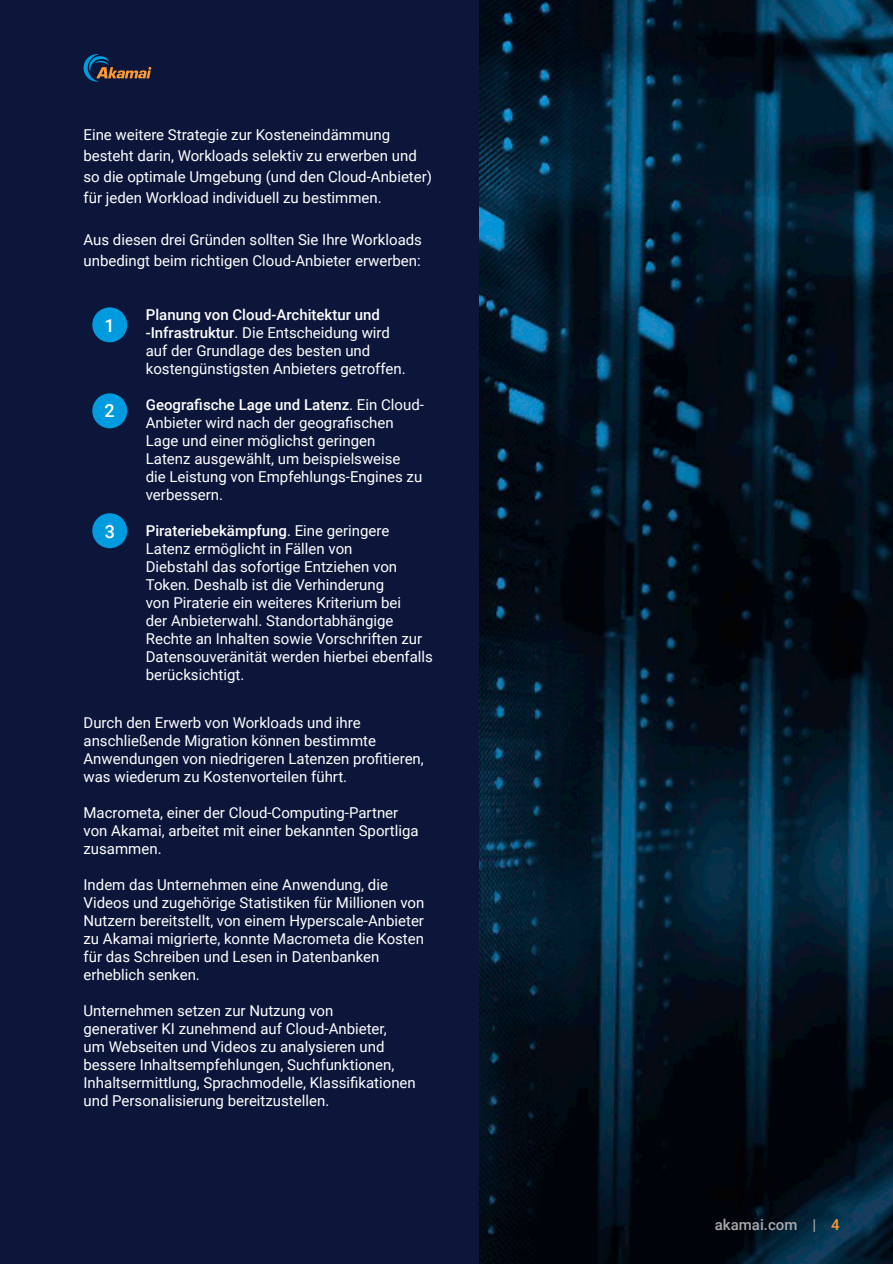
<style>
.page{position:relative;width:893px;height:1264px;background:#fff}
.page>*{position:absolute;margin:0;border:0;box-sizing:border-box;transform-origin:0 0}
.Body_Text{font:500 18px "Roboto";color:#fff}
.Body_Text-2{font:15px/18px "Roboto";color:#fff}
.t1{font:500 15px "Roboto";color:#a8a8aa}
.s1{font-weight:500}
.s2{color:#f93}
</style>
<div class="page">
<div style="left:0;top:0;width:893px;height:1263px;background:#0c163b"></div>
<div style="left:92px;top:307px;width:35px;height:35px;background:#009ade;border-radius:50%"></div>
<div style="left:92px;top:393px;width:35px;height:35px;background:#009ade;border-radius:50%"></div>
<div style="left:92px;top:513px;width:35px;height:35px;background:#009ade;border-radius:50%"></div>
<img style="left:480px;top:0;width:413px;height:1263px">
<svg style="left:84px;top:54px;width:67px;height:28px"></svg>
<p class="Body_Text-2" style="left:84px;top:123px;width:350px;line-height:21px">Eine weitere Strategie zur Kosteneindämmung besteht darin, Workloads selektiv zu erwerben und so die optimale Umgebung (und den Cloud-Anbieter) für jeden Workload individuell zu bestimmen.</p>
<p class="Body_Text-2" style="left:84px;top:228px;width:340px;line-height:21px">Aus diesen drei Gründen sollten Sie Ihre Workloads unbedingt beim richtigen Cloud-Anbieter erwerben:</p>
<p class="Body_Text" style="left:105px;top:312px;width:12px">1</p>
<p class="Body_Text" style="left:105px;top:398px;width:12px">2</p>
<p class="Body_Text" style="left:105px;top:518px;width:12px">3</p>
<p class="Body_Text-2" style="left:146px;top:305px;width:261px"><span class="s1">Planung von Cloud-Architektur und -Infrastruktur</span>. Die Entscheidung wird auf der Grundlage des besten und kostengünstigsten Anbieters getroffen.</p>
<p class="Body_Text-2" style="left:146px;top:395px;width:280px"><span class="s1">Geografische Lage und Latenz</span>. Ein Cloud-Anbieter wird nach der geografischen Lage und einer möglichst geringen<br>Latenz ausgewählt, um beispielsweise die Leistung von Empfehlungs-Engines zu verbessern.</p>
<p class="Body_Text-2" style="left:146px;top:521px;width:289px"><span class="s1">Pirateriebekämpfung</span>. Eine geringere Latenz ermöglicht in Fällen von<br>Diebstahl das sofortige Entziehen von Token. Deshalb ist die Verhinderung<br>von Piraterie ein weiteres Kriterium bei<br>der Anbieterwahl. Standortabhängige Rechte an Inhalten sowie Vorschriften zur Datensouveränität werden hierbei ebenfalls berücksichtigt.</p>
<p class="Body_Text-2" style="left:84px;top:712px;width:342px">Durch den Erwerb von Workloads und ihre anschließende Migration können bestimmte Anwendungen von niedrigeren Latenzen profitieren, was wiederum zu Kostenvorteilen führt.</p>
<p class="Body_Text-2" style="left:84px;top:802px;width:337px">Macrometa, einer der Cloud-Computing-Partner von Akamai, arbeitet mit einer bekannten Sportliga zusammen.</p>
<p class="Body_Text-2" style="left:84px;top:874px;width:342px">Indem das Unternehmen eine Anwendung, die Videos und zugehörige Statistiken für Millionen von Nutzern bereitstellt, von einem Hyperscale-Anbieter zu Akamai migrierte, konnte Macrometa die Kosten für das Schreiben und Lesen in Datenbanken erheblich senken.</p>
<p class="Body_Text-2" style="left:84px;top:1000px;width:334px">Unternehmen setzen zur Nutzung von<br>generativer KI zunehmend auf Cloud-Anbieter,<br>um Webseiten und Videos zu analysieren und bessere Inhaltsempfehlungen, Suchfunktionen, Inhaltsermittlung, Sprachmodelle, Klassifikationen und Personalisierung bereitzustellen.</p>
<p class="t1" style="left:715px;top:1214px;width:126px">akamai.com | <span class="s2">4</span></p>
</div>
